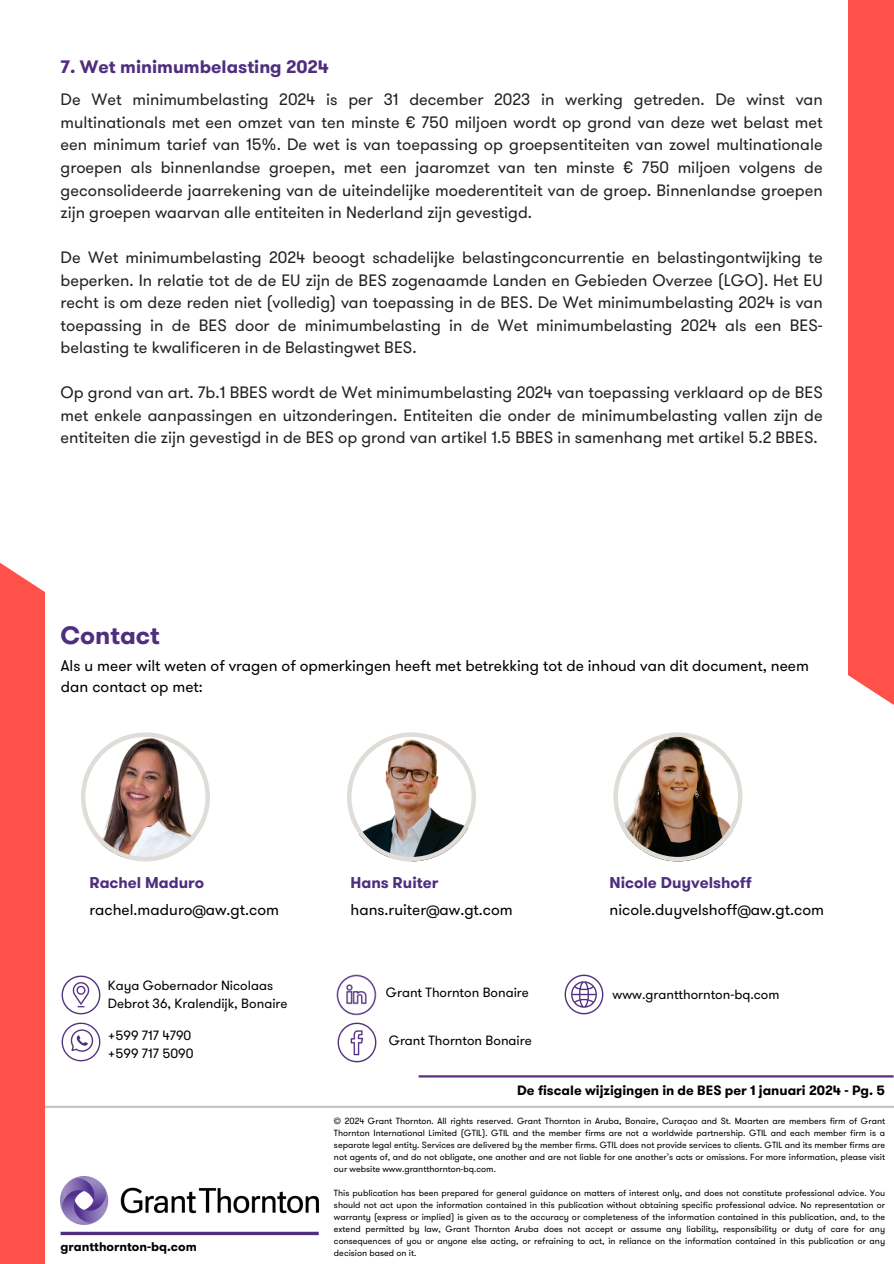
<style>
.page{position:relative;width:894px;height:1264px;background:#fff}
.page>*{position:absolute;margin:0;border:0;box-sizing:border-box;transform-origin:0 0}
.t1{font:700 25.05px "GT Walsheim Pro";color:#4f2d7f}
.t2{font:700 18px "GT Walsheim Pro";color:#4f2d7f}
.t3{font:16.5px/22.5px "GT Walsheim Pro";color:#222;text-align:justify}
.t4{font:15.6px/21.1px "GT Walsheim Pro";color:#000}
.t5{font:700 15.6px "GT Walsheim Pro";color:#4f2d7f}
.t6{font:700 13.5px "GT Walsheim Pro";color:#000}
.t7{font:13.35px/18.1px "GT Walsheim Pro";color:#000}
.t8{font:700 12.6px "GT Walsheim Pro";color:#000}
.t9{font:9px/11.9px "GT Walsheim Pro";color:#000;text-align:justify}
</style>
<div class="page">
<div style="left:847px;top:0;width:46px;height:704px;background:#ff5149"></div>
<hr style="left:0;top:1105px;width:893px;height:2px;background:#cbc4bc">
<div style="left:0;top:563px;width:45px;height:700px;background:#ff5149"></div>
<hr style="left:418px;top:1075px;width:475px;height:2px;background:#5b2e84">
<img style="left:61px;top:975px;width:40px;height:40px">
<img style="left:61px;top:1022px;width:40px;height:40px">
<img style="left:336px;top:974px;width:40px;height:41px">
<img style="left:337px;top:1022px;width:40px;height:41px">
<img style="left:564px;top:974px;width:40px;height:41px">
<img style="left:61px;top:1176px;width:257px;height:48px">
<svg style="left:61px;top:1231px;width:257px;height:4px"></svg>
<svg style="left:81px;top:732px;width:129px;height:129px"></svg>
<svg style="left:347px;top:732px;width:129px;height:129px"></svg>
<svg style="left:613px;top:732px;width:129px;height:129px"></svg>
<p class="t2" style="left:61px;top:54px;width:270px">7. Wet minimumbelasting 2024</p>
<p class="t3" style="left:61px;top:89px;width:763px">De Wet minimumbelasting 2024 is per 31 december 2023 in werking getreden. De winst van multinationals met een omzet van ten minste € 750 miljoen wordt op grond van deze wet belast met een minimum tarief van 15%. De wet is van toepassing op groepsentiteiten van zowel multinationale groepen als binnenlandse groepen, met een jaaromzet van ten minste € 750 miljoen volgens de geconsolideerde jaarrekening van de uiteindelijke moederentiteit van de groep. Binnenlandse groepen zijn groepen waarvan alle entiteiten in Nederland zijn gevestigd.</p>
<p class="t3" style="left:61px;top:246px;width:763px">De Wet minimumbelasting 2024 beoogt schadelijke belastingconcurrentie en belastingontwijking te beperken. In relatie tot de de EU zijn de BES zogenaamde Landen en Gebieden Overzee (LGO). Het EU recht is om deze reden niet (volledig) van toepassing in de BES. De Wet minimumbelasting 2024 is van toepassing in de BES door de minimumbelasting in de Wet minimumbelasting 2024 als een BES&shy;belasting te kwalificeren in de Belastingwet BES.</p>
<p class="t3" style="left:61px;top:381px;width:763px">Op grond van art. 7b.1 BBES wordt de Wet minimumbelasting 2024 van toepassing verklaard op de BES met enkele aanpassingen en uitzonderingen. Entiteiten die onder de minimumbelasting vallen zijn de entiteiten die zijn gevestigd in de BES op grond van artikel 1.5 BBES in samenhang met artikel 5.2 BBES.</p>
<p class="t1" style="left:61px;top:617px;width:101px">Contact</p>
<p class="t4" style="left:61px;top:655px;width:749px">Als u meer wilt weten of vragen of opmerkingen heeft met betrekking tot de inhoud van dit document, neem dan contact op met:</p>
<p class="t5" style="left:89px;top:871px;width:116px">Rachel Maduro</p>
<p class="t4" style="left:89px;top:899px;width:191px">rachel.maduro@aw.gt.com</p>
<p class="t7" style="left:108px;top:976px;width:167px">Kaya Gobernador Nicolaas</p>
<p class="t7" style="left:108px;top:994px;width:181px">Debrot 36, Kralendijk, Bonaire</p>
<p class="t7" style="left:108px;top:1026px;width:87px">+599 717 4790 +599 717 5090</p>
<p class="t8" style="left:61px;top:1238px;width:138px">grantthornton-bq.com</p>
<p class="t5" style="left:350px;top:871px;width:89px">Hans Ruiter</p>
<p class="t4" style="left:350px;top:899px;width:164px">hans.ruiter@aw.gt.com</p>
<p class="t7" style="left:386px;top:983px;width:144px">Grant Thornton Bonaire</p>
<p class="t7" style="left:388px;top:1031px;width:144px">Grant Thornton Bonaire</p>
<p class="t5" style="left:609px;top:871px;width:143px">Nicole Duyvelshoff</p>
<p class="t4" style="left:609px;top:899px;width:216px">nicole.duyvelshoff@aw.gt.com</p>
<p class="t7" style="left:612px;top:985px;width:168px">www.grantthornton-bq.com</p>
<p class="t6" style="left:517px;top:1080px;width:369px">De fiscale wijzigingen in de BES per 1 januari 2024 - Pg. 5</p>
<p class="t9" style="left:334px;top:1115px;width:552px">© 2024 Grant Thornton. All rights reserved. Grant Thornton in Aruba, Bonaire, Curaçao and St. Maarten are members firm of Grant Thornton International Limited (GTIL). GTIL and the member firms are not a worldwide partnership. GTIL and each member firm is a separate legal entity. Services are delivered by the member firms. GTIL does not provide services to clients. GTIL and its member firms are not agents of, and do not obligate, one another and are not liable for one another’s acts or omissions. For more information, please visit our website www.grantthornton-bq.com.</p>
<p class="t9" style="left:334px;top:1186px;width:552px">This publication has been prepared for general guidance on matters of interest only, and does not constitute professional advice. You should not act upon the information contained in this publication without obtaining specific professional advice. No representation or warranty (express or implied) is given as to the accuracy or completeness of the information contained in this publication, and, to the extend permitted by law, Grant Thornton Aruba does not accept or assume any liability, responsibility or duty of care for any consequences of you or anyone else acting, or refraining to act, in reliance on the information contained in this publication or any decision based on it.</p>
</div>
